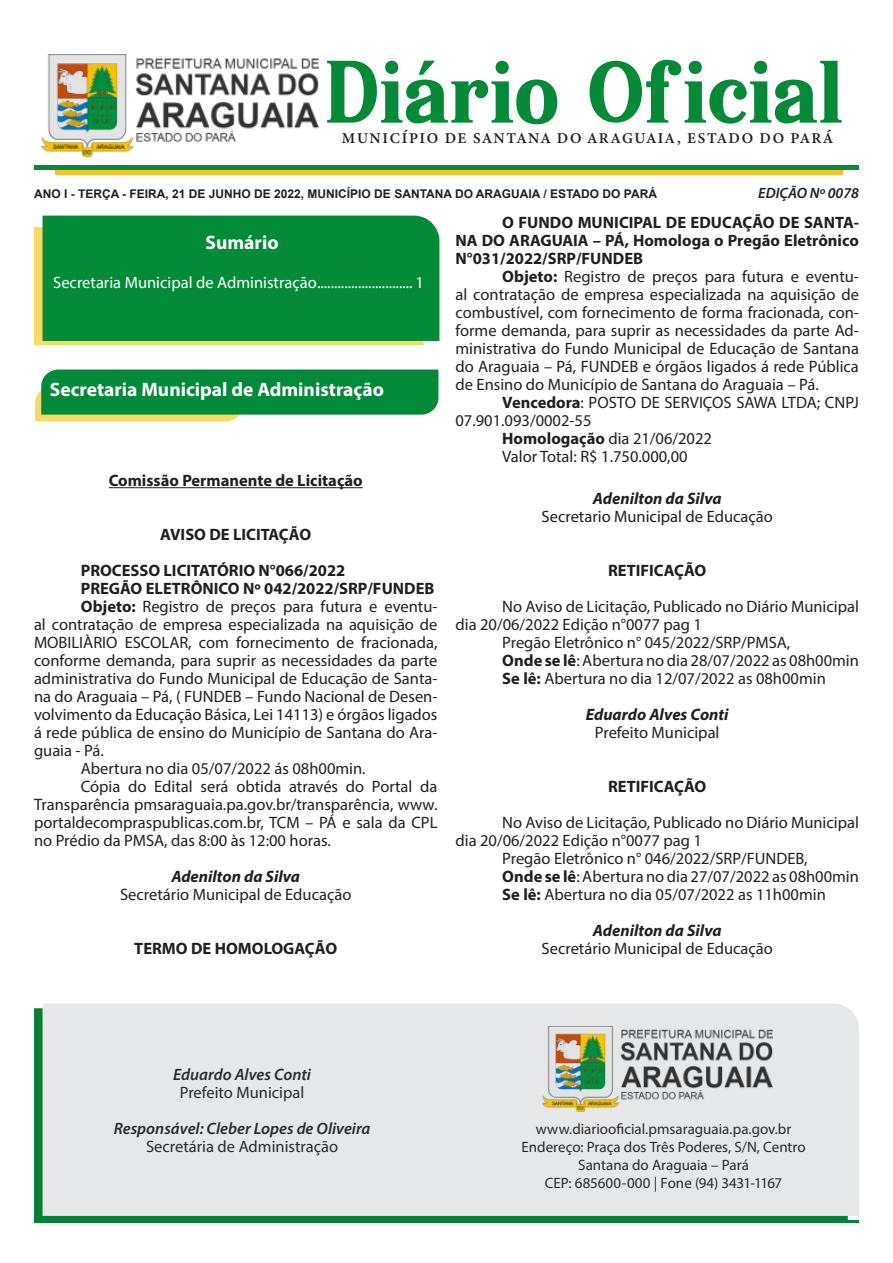
<style>
.page{position:relative;width:893px;height:1263px;background:#fff}
.page>*{position:absolute;margin:0;border:0;box-sizing:border-box;transform-origin:0 0}
.t1{font:700 82.5px "Serif Memorial";color:#058a38}
.titul{font:700 19.5px "Myriad Pro";color:#fff}
.titulo_suma{font:700 19.5px "Myriad Pro";color:#fff}
.texto{font:16.5px/18px "Myriad Pro";color:#231f20;text-align:justify}
.texto-2{font:700 16.5px/18px "Myriad Pro";color:#231f20;text-align:justify}
.texto_centr{font:16.5px "Myriad Pro";color:#231f20}
.texto_centr-2{font:700 16.5px "Myriad Pro";color:#231f20}
.texto_centr-3{font:italic 700 16.5px "Myriad Pro";color:#231f20}
.t2{font:16.5px "Myriad Pro";color:#fff}
.conteudosuma{font:italic 600 16.5px "Myriad Pro";color:#292c2f}
.conteudosuma-2{font:16.5px "Myriad Pro";color:#292c2f}
.conteudosuma-3{font:15px "Myriad Pro";color:#292c2f}
.t3{font:15px "Minion Variable Concept";letter-spacing:.125em;color:#231f20}
.t4{font:italic 600 15px "Myriad Pro";color:#231f20}
.t5{font:700 12px "Arial";color:#231f20}
.s1{font-weight:700}
</style>
<div class="page">
<hr style="left:34px;top:1220px;width:825px;height:3px;background:#028137">
<hr style="left:34px;top:165px;width:825px;height:4px;background:#038b38">
<div style="left:55px;top:170px;width:787px;height:5px;background:#fac12d"></div>
<hr style="left:109px;top:487px;width:254px;height:1px;background:#231f20">
<div style="left:34px;top:227px;width:390px;height:118px;background:#fada62"></div>
<div style="left:43px;top:216px;width:396px;height:125px;background:#038b38"></div>
<img style="left:41px;top:55px;width:277px;height:101px">
<svg style="left:35px;top:369px;width:403px;height:52px;background:#279a4b"></svg>
<div style="left:34px;top:1008px;width:814px;height:212px;background:#018137"></div>
<div style="left:43px;top:1003px;width:816px;height:213px;background:#e6e7e9"></div>
<img style="left:542px;top:1027px;width:230px;height:84px">
<p class="t1" style="left:325px;top:26px;width:520px">Diário Oficial</p>
<p class="t3" style="left:342px;top:127px;width:492px">MUNICÍPIO DE SANTANA DO ARAGUAIA, ESTADO DO PARÁ</p>
<p class="t5" style="left:34px;top:185px;width:624px">ANO I - TERÇA - FEIRA, 21 DE JUNHO DE 2022, MUNICÍPIO DE SANTANA DO ARAGUAIA / ESTADO DO PARÁ</p>
<p class="t4" style="left:758px;top:183px;width:102px">EDIÇÃO Nº 0078</p>
<p class="titulo_suma" style="left:206px;top:229px;width:74px">Sumário</p>
<p class="t2" style="left:53px;top:272px;width:372px">Secretaria Municipal de Administração............................ 1</p>
<p class="titul" style="left:50px;top:377px;width:336px">Secretaria Municipal de Administração</p>
<p class="texto_centr-2" style="left:109px;top:470px;width:255px">Comissão Permanente de Licitação</p>
<p class="texto_centr-2" style="left:160px;top:524px;width:152px">AVISO DE LICITAÇÃO</p>
<p class="texto-2" style="left:81px;top:561px;width:266px">PROCESSO LICITATÓRIO N°066/2022</p>
<p class="texto-2" style="left:81px;top:579px;width:355px">PREGÃO ELETRÔNICO Nº 042/2022/SRP/FUNDEB</p>
<p class="texto" style="left:34px;top:597px;width:405px;text-indent:47px"><span class="s1">Objeto:</span> Registro de preços para futura e eventu&shy;al contratação de empresa especializada na aquisição de MOBILIÀRIO ESCOLAR, com fornecimento de fracionada, conforme demanda, para suprir as necessidades da parte administrativa do Fundo Municipal de Educação de Santa&shy;na do Araguaia – Pá, ( FUNDEB – Fundo Nacional de Desen&shy;volvimento da Educação Básica, Lei 14113) e órgãos ligados á rede pública de ensino do Município de Santana do Ara&shy;guaia - Pá.</p>
<p class="texto" style="left:81px;top:759px;width:286px">Abertura no dia 05/07/2022 ás 08h00min.</p>
<p class="texto" style="left:34px;top:777px;width:405px;text-indent:47px">Cópia do Edital será obtida através do Portal da Transparência pmsaraguaia.pa.gov.br/transparência, www. portaldecompraspublicas.com.br, TCM – PÁ e sala da CPL no Prédio da PMSA, das 8:00 às 12:00 horas.</p>
<p class="texto_centr-3" style="left:171px;top:866px;width:130px">Adenilton da Silva</p>
<p class="texto_centr" style="left:120px;top:884px;width:233px">Secretário Municipal de Educação</p>
<p class="texto_centr-2" style="left:134px;top:938px;width:204px">TERMO DE HOMOLOGAÇÃO</p>
<p class="texto-2" style="left:455px;top:213px;width:405px;text-indent:47px">O FUNDO MUNICIPAL DE EDUCAÇÃO DE SANTA-NA DO ARAGUAIA – PÁ, Homologa o Pregão Eletrônico N°031/2022/SRP/FUNDEB</p>
<p class="texto" style="left:455px;top:268px;width:405px;text-indent:47px"><span class="s1">Objeto:</span> Registro de preços para futura e eventu&shy;al contratação de empresa especializada na aquisição de combustível, com fornecimento de forma fracionada, con&shy;forme demanda, para suprir as necessidades da parte Ad&shy;ministrativa do Fundo Municipal de Educação de Santana do Araguaia – Pá, FUNDEB e órgãos ligados á rede Pública de Ensino do Município de Santana do Araguaia – Pá.</p>
<p class="texto" style="left:455px;top:394px;width:405px;text-indent:47px"><span class="s1">Vencedora</span>: POSTO DE SERVIÇOS SAWA LTDA; CNPJ<br>07.901.093/0002-55</p>
<p class="texto" style="left:502px;top:430px;width:211px"><span class="s1">Homologação</span> dia 21/06/2022</p>
<p class="texto" style="left:502px;top:448px;width:187px">Valor Total: R$ 1.750.000,00</p>
<p class="texto_centr-3" style="left:593px;top:488px;width:130px">Adenilton da Silva</p>
<p class="texto_centr" style="left:541px;top:506px;width:233px">Secretario Municipal de Educação</p>
<p class="texto_centr-2" style="left:608px;top:560px;width:100px">RETIFICAÇÃO</p>
<p class="texto" style="left:455px;top:597px;width:405px;text-indent:47px">No Aviso de Licitação, Publicado no Diário Municipal dia 20/06/2022 Edição n°0077 pag 1</p>
<p class="texto" style="left:502px;top:633px;width:290px">Pregão Eletrônico n° 045/2022/SRP/PMSA,</p>
<p class="texto" style="left:502px;top:651px;width:358px"><span class="s1">Onde se lê</span>: Abertura no dia 28/07/2022 as 08h00min</p>
<p class="texto" style="left:502px;top:669px;width:325px"><span class="s1">Se lê:</span> Abertura no dia 12/07/2022 as 08h00min</p>
<p class="texto_centr-3" style="left:586px;top:704px;width:144px">Eduardo Alves Conti</p>
<p class="texto_centr" style="left:595px;top:722px;width:126px">Prefeito Municipal</p>
<p class="texto_centr-2" style="left:608px;top:776px;width:100px">RETIFICAÇÃO</p>
<p class="texto" style="left:455px;top:813px;width:405px;text-indent:47px">No Aviso de Licitação, Publicado no Diário Municipal dia 20/06/2022 Edição n°0077 pag 1</p>
<p class="texto" style="left:502px;top:849px;width:307px">Pregão Eletrônico n° 046/2022/SRP/FUNDEB,</p>
<p class="texto" style="left:502px;top:867px;width:358px"><span class="s1">Onde se lê</span>: Abertura no dia 27/07/2022 as 08h00min</p>
<p class="texto" style="left:502px;top:885px;width:325px"><span class="s1">Se lê:</span> Abertura no dia 05/07/2022 as 11h00min</p>
<p class="texto_centr-3" style="left:593px;top:920px;width:130px">Adenilton da Silva</p>
<p class="texto_centr" style="left:541px;top:938px;width:233px">Secretário Municipal de Educação</p>
<p class="conteudosuma" style="left:173px;top:1064px;width:139px">Eduardo Alves Conti</p>
<p class="conteudosuma-2" style="left:180px;top:1082px;width:126px">Prefeito Municipal</p>
<p class="conteudosuma" style="left:114px;top:1118px;width:258px">Responsável: Cleber Lopes de Oliveira</p>
<p class="conteudosuma-2" style="left:146px;top:1136px;width:194px">Secretária de Administração</p>
<p class="conteudosuma-3" style="left:536px;top:1120px;width:257px">www.diariooficial.pmsaraguaia.pa.gov.br</p>
<p class="conteudosuma-3" style="left:522px;top:1138px;width:285px">Endereço: Praça dos Três Poderes, S/N, Centro</p>
<p class="conteudosuma-3" style="left:578px;top:1156px;width:172px">Santana do Araguaia – Pará</p>
<p class="conteudosuma-3" style="left:545px;top:1174px;width:239px">CEP: 685600-000 | Fone (94) 3431-1167</p>
</div>
